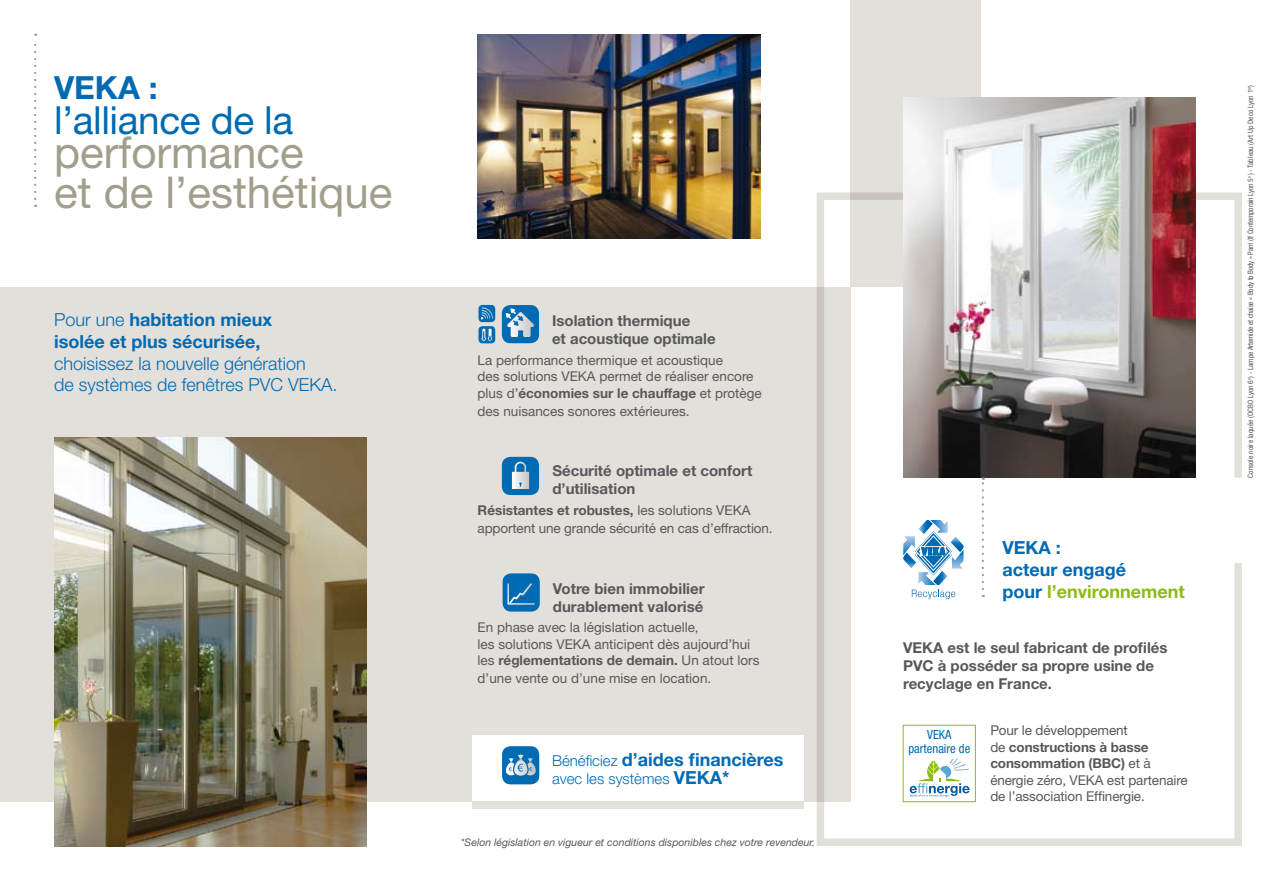
<style>
.page{position:relative;width:1276px;height:893px;background:#fff}
.page>*{position:absolute;margin:0;border:0;box-sizing:border-box;transform-origin:0 0}
.t1{font:43.95px "Helvetica Neue LT";color:#a19e8b}
.t2{font:38.7px "Helvetica Neue LT";letter-spacing:-.01em;color:#006ab2}
.t3{font:700 31.95px "Helvetica Neue LT";color:#006ab2}
.t4{font:700 18px/21.6px "Helvetica Neue LT";color:#006ab2}
.t5{font:300 18px/21.6px "Helvetica Neue LT";color:#006ab2}
.t6{font:700 15px/18px "Helvetica Neue LT";color:#58585a}
.t7{font:300 15px "Helvetica Neue LT";color:#006ab2}
.t8{font:13.5px/16.5px "Helvetica Neue LT";color:#58585a}
.t9{font:condensed 12.6px/14.4px "Helvetica Neue LT";color:#006ab2;text-align:center}
.t10{font:italic 10.5px "Helvetica Neue LT";color:#58585a}
.t11{font:condensed 7.5px "Helvetica Neue LT";letter-spacing:-.02em;color:#58585a}
.s1{font-weight:300}
.s2{font-weight:700}
.s3{font-weight:300;font-size:15px}
.s4{font-weight:700;font-size:18px}
.s5{color:#8cbb15}
</style>
<div class="page">
<img style="left:478px;top:34px;width:282px;height:205px">
<div style="left:0;top:287px;width:850px;height:514px;background:#e3e0db"></div>
<div style="left:850px;top:0;width:131px;height:287px;background:#e3e0db"></div>
<div style="left:472px;top:736px;width:331px;height:78px;background:#fff"></div>
<div style="left:472px;top:801px;width:331px;height:8px;background:#e3e0db"></div>
<img style="left:54px;top:438px;width:313px;height:408px">
<svg style="left:34px;top:34px;width:2px;height:165px"></svg>
<div style="left:502px;top:305px;width:37px;height:38px;background:#006ab2;border-radius:9px"></div>
<svg style="left:505px;top:308px;width:29px;height:29px"></svg>
<div style="left:478px;top:305px;width:17px;height:17px;background:#006ab2;border-radius:4px"></div>
<svg style="left:481px;top:307px;width:12px;height:12px"></svg>
<div style="left:478px;top:326px;width:17px;height:17px;background:#006ab2;border-radius:4px"></div>
<svg style="left:481px;top:329px;width:11px;height:12px"></svg>
<div style="left:502px;top:457px;width:37px;height:38px;background:#006ab2;border-radius:9px"></div>
<svg style="left:512px;top:462px;width:17px;height:27px"></svg>
<div style="left:502px;top:746px;width:37px;height:38px;background:#006ab2;border-radius:9px"></div>
<svg style="left:506px;top:754px;width:30px;height:22px"></svg>
<svg style="left:815px;top:191px;width:427px;height:655px"></svg>
<img style="left:903px;top:98px;width:292px;height:380px">
<svg style="left:909px;top:758px;width:60px;height:39px"></svg>
<svg style="left:902px;top:519px;width:62px;height:80px"></svg>
<svg style="left:981px;top:478px;width:3px;height:111px"></svg>
<div style="left:502px;top:573px;width:38px;height:39px;background:#006ab2;border-radius:9px"></div>
<svg style="left:507px;top:583px;width:27px;height:22px"></svg>
<h3 class="t3" style="left:54px;top:68px;width:19px">VEKA</h3>
<h3 class="t3" style="left:149px;top:68px;width:10px">:</h3>
<h2 class="t2" style="left:54px;top:97px;width:240px">l’alliance de la</h2>
<h1 class="t1" style="left:54px;top:126px;width:251px">performance</h1>
<h1 class="t1" style="left:54px;top:166px;width:340px">et de l’esthétique</h1>
<h3 class="t4" style="left:54px;top:309px;width:219px"><span class="s1">Pour une</span> habitation mieux isolée et plus sécurisée,</h3>
<h3 class="t5" style="left:54px;top:352px;width:285px">choisissez la nouvelle génération<br>de systèmes de fenêtres PVC VEKA.</h3>
<p class="t6" style="left:552px;top:311px;width:165px">Isolation thermique<br>et acoustique optimale</p>
<p class="t8" style="left:477px;top:352px;width:285px">La performance thermique et acoustique<br>des solutions VEKA permet de réaliser encore plus d’<span class="s2">économies sur le chauffage</span> et protège</p>
<p class="t8" style="left:477px;top:403px;width:214px">des nuisances sonores extérieures.</p>
<p class="t6" style="left:552px;top:462px;width:201px">Sécurité optimale et confort d’utilisation</p>
<p class="t8" style="left:477px;top:501px;width:296px;line-height:18px"><span class="s2">Résistantes et robustes,</span> les solutions VEKA apportent une grande sécurité en cas d’effraction.</p>
<p class="t6" style="left:553px;top:579px;width:153px">Votre bien immobilier durablement valorisé</p>
<p class="t8" style="left:477px;top:619px;width:283px">En phase avec la législation actuelle,<br>les solutions VEKA anticipent dès aujourd’hui les <span class="s2">réglementations de demain.</span> Un atout lors</p>
<p class="t8" style="left:477px;top:670px;width:235px">d’une vente ou d’une mise en location.</p>
<h3 class="t4" style="left:552px;top:748px;width:233px"><span class="s3">Bénéficiez</span> d’aides financières</h3>
<p class="t7" style="left:552px;top:770px;width:135px">avec les systèmes <span class="s4">VEKA</span></p>
<h3 class="t4" style="left:722px;top:766px;width:9px">*</h3>
<p class="t10" style="left:461px;top:836px;width:356px">*Selon législation en vigueur et conditions disponibles chez votre revendeur.</p>
<h3 class="t4" style="left:1002px;top:537px;width:11px">VEKA</h3>
<h3 class="t4" style="left:1002px;top:537px;width:184px;text-indent:53px">:<br>acteur engagé<br>pour <span class="s5">l’environnement</span></h3>
<p class="t6" style="left:903px;top:638px;width:266px;text-indent:44px">est le seul fabricant de profilés<br>PVC à posséder sa propre usine de recyclage en France.</p>
<p class="t8" style="left:990px;top:722px;width:199px">Pour le développement<br>de <span class="s2">constructions à basse consommation (BBC)</span> et à énergie zéro, VEKA est partenaire de l’association Effinergie.</p>
<p class="t6" style="left:903px;top:638px;width:12px">VEKA</p>
<p class="t9" style="left:908px;top:727px;width:63px">VEKA partenaire de</p>
<p class="t11" style="left:1246px;top:478px;width:394px;rotate:-90deg">Console noire laquée (OCBO Lyon 6<sup>e</sup>) - Lampe Artemide et chaise « Body to Body » Parri (If Contemporain Lyon 5<sup>e</sup> ) - Tableau (Art Up Deco Lyon 1<sup>er</sup>)</p>
</div>
